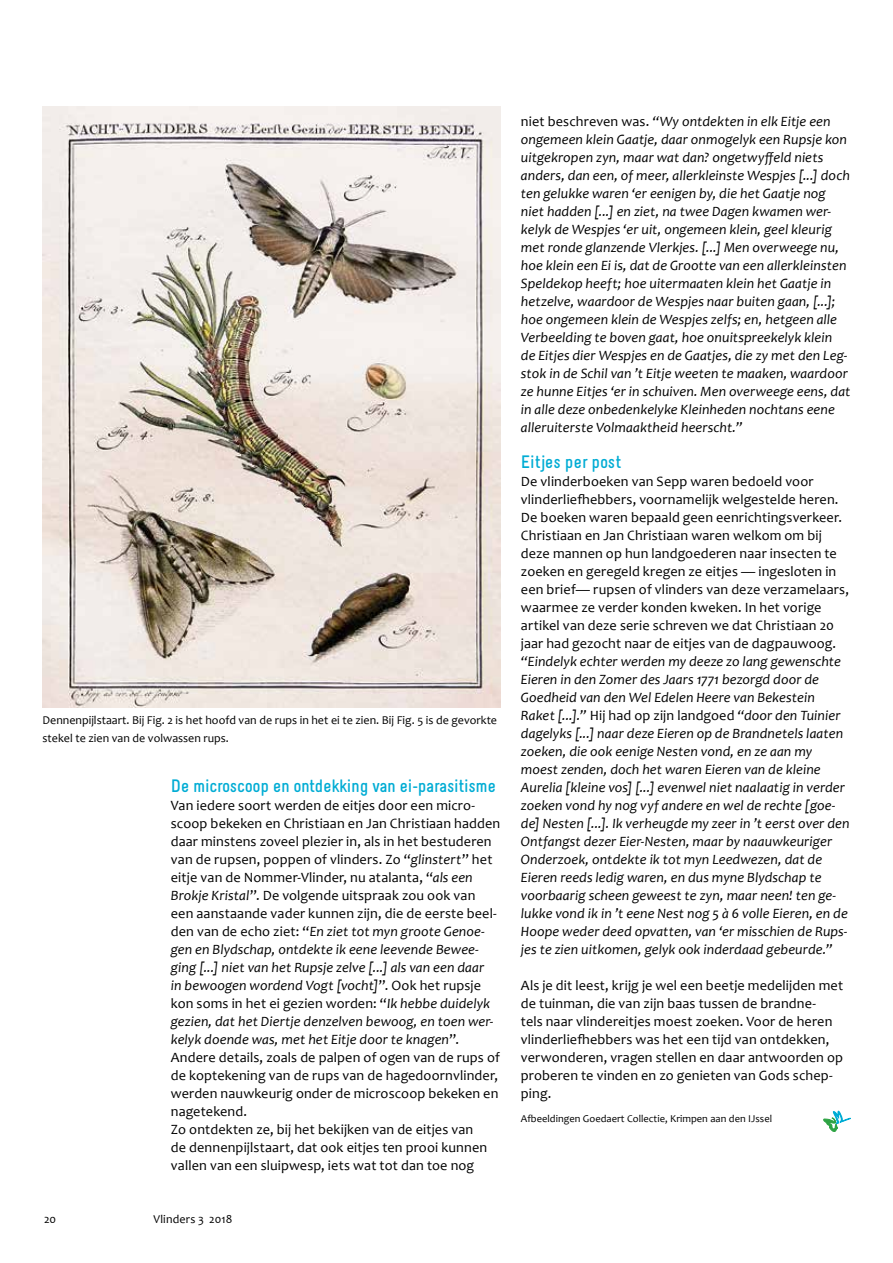
<style>
.page{position:relative;width:893px;height:1263px;background:#fff}
.page>*{position:absolute;margin:0;border:0;box-sizing:border-box;transform-origin:0 0}
.t1{font:700 18px "Melbourne";letter-spacing:-.01em;color:#00acd4}
.t2{font:14.25px/18px "Candara";letter-spacing:.01em;color:#000}
.t3{font:italic 14.25px/18px "Candara";letter-spacing:.01em;color:#000}
.t4{font:12px/18px "Candara";color:#000}
.t5{font:10.5px "Candara";color:#000}
.s1{font-style:italic}
.s2{font-style:normal}
</style>
<div class="page">
<img style="left:43px;top:106px;width:457px;height:601px">
<svg style="left:823px;top:1111px;width:27px;height:21px"></svg>
<p class="t4" style="left:43px;top:711px;width:456px">Dennenpijlstaart. Bij Fig. 2 is het hoofd van de rups in het ei te zien. Bij Fig. 5 is de gevorkte stekel te zien van de volwassen rups.</p>
<p class="t1" style="left:171px;top:775px;width:327px">De microscoop en ontdekking van ei-parasitisme</p>
<p class="t2" style="left:171px;top:796px;width:331px">Van iedere soort werden de eitjes door een micro&shy;scoop bekeken en Christiaan en Jan Christiaan hadden daar minstens zoveel plezier in, als in het bestuderen van de rupsen, poppen of vlinders. Zo “<span class="s1">glinstert</span>” het eitje van de Nommer-Vlinder, nu atalanta, “<span class="s1">als een Brokje Kristal</span>”. De volgende uitspraak zou ook van een aanstaande vader kunnen zijn, die de eerste beel&shy;den van de echo ziet: “<span class="s1">En ziet tot myn groote Genoe&shy;gen en Blydschap, ontdekte ik eene leevende Bewee&shy;ging [...] niet van het Rupsje zelve [...] als van een daar<br>in bewoogen wordend Vogt [vocht]</span>”. Ook het rupsje kon soms in het ei gezien worden: “<span class="s1">Ik hebbe duidelyk gezien, dat het Diertje denzelven bewoog, en toen wer&shy;kelyk doende was, met het Eitje door te knagen</span>”.<br>Andere details, zoals de palpen of ogen van de rups of de koptekening van de rups van de hagedoornvlinder, werden nauwkeurig onder de microscoop bekeken en nagetekend.<br>Zo ontdekten ze, bij het bekijken van de eitjes van<br>de dennenpijlstaart, dat ook eitjes ten prooi kunnen vallen van een sluipwesp, iets wat tot dan toe nog</p>
<p class="t4" style="left:44px;top:1210px;width:14px">20</p>
<p class="t4" style="left:153px;top:1210px;width:81px">Vlinders 3 2018</p>
<p class="t3" style="left:521px;top:112px;width:331px"><span class="s2">niet beschreven was.</span> “Wy ontdekten in elk Eitje een ongemeen klein Gaatje, daar onmogelyk een Rupsje kon uitgekropen zyn, maar wat dan? ongetwyffeld niets anders, dan een, of meer, allerkleinste Wespjes [...] doch ten gelukke waren ‘er eenigen by, die het Gaatje nog niet hadden [...] en ziet, na twee Dagen kwamen wer&shy;kelyk de Wespjes ‘er uit, ongemeen klein, geel kleurig met ronde glanzende Vlerkjes. [...] Men overweege nu, hoe klein een Ei is, dat de Grootte van een allerkleinsten Speldekop heeft; hoe uitermaaten klein het Gaatje in hetzelve, waardoor de Wespjes naar buiten gaan, [...]; hoe ongemeen klein de Wespjes zelfs; en, hetgeen alle Verbeelding te boven gaat, hoe onuitspreekelyk klein<br>de Eitjes dier Wespjes en de Gaatjes, die zy met den Leg&shy;stok in de Schil van ’t Eitje weeten te maaken, waardoor ze hunne Eitjes ‘er in schuiven. Men overweege eens, dat in alle deze onbedenkelyke Kleinheden nochtans eene alleruiterste Volmaaktheid heerscht.”</p>
<p class="t1" style="left:521px;top:451px;width:102px">Eitjes per post</p>
<p class="t2" style="left:521px;top:472px;width:330px">De vlinderboeken van Sepp waren bedoeld voor vlinderliefhebbers, voornamelijk welgestelde heren.<br>De boeken waren bepaald geen eenrichtingsverkeer.<br>Christiaan en Jan Christiaan waren welkom om bij deze mannen op hun landgoederen naar insecten te zoeken en geregeld kregen ze eitjes — ingesloten in een brief— rupsen of vlinders van deze verzamelaars, waarmee ze verder konden kweken. In het vorige artikel van deze serie schreven we dat Christiaan 20 jaar had gezocht naar de eitjes van de dagpauwoog.</p>
<p class="t3" style="left:521px;top:652px;width:330px">“Eindelyk echter werden my deeze zo lang gewenschte Eieren in den Zomer des Jaars 1771 bezorgd door de Goedheid van den Wel Edelen Heere van Bekestein Raket [...].” <span class="s2">Hij had op zijn landgoed</span> “door den Tuinier dagelyks [...] naar deze Eieren op de Brandnetels laaten zoeken, die ook eenige Nesten vond, en ze aan my moest zenden, doch het waren Eieren van de kleine Aurelia [kleine vos] [...] evenwel niet naalaatig in verder zoeken vond hy nog vyf andere en wel de rechte [goe&shy;de] Nesten [...]. Ik verheugde my zeer in ’t eerst over den Ontfangst dezer Eier-Nesten, maar by naauwkeuriger Onderzoek, ontdekte ik tot myn Leedwezen, dat de Eieren reeds ledig waren, en dus myne Blydschap te voorbaarig scheen geweest te zyn, maar neen! ten ge&shy;lukke vond ik in ’t eene Nest nog 5 à 6 volle Eieren, en de Hoope weder deed opvatten, van ‘er misschien de Rups&shy;jes te zien uitkomen, gelyk ook inderdaad gebeurde.”</p>
<p class="t2" style="left:521px;top:976px;width:324px">Als je dit leest, krijg je wel een beetje medelijden met de tuinman, die van zijn baas tussen de brandne-<br>tels naar vlindereitjes moest zoeken. Voor de heren vlinderliefhebbers was het een tijd van ontdekken, verwonderen, vragen stellen en daar antwoorden op proberen te vinden en zo genieten van Gods schep&shy;ping.</p>
<p class="t5" style="left:521px;top:1112px;width:253px">Afbeeldingen Goedaert Collectie, Krimpen aan den IJssel</p>
</div>
